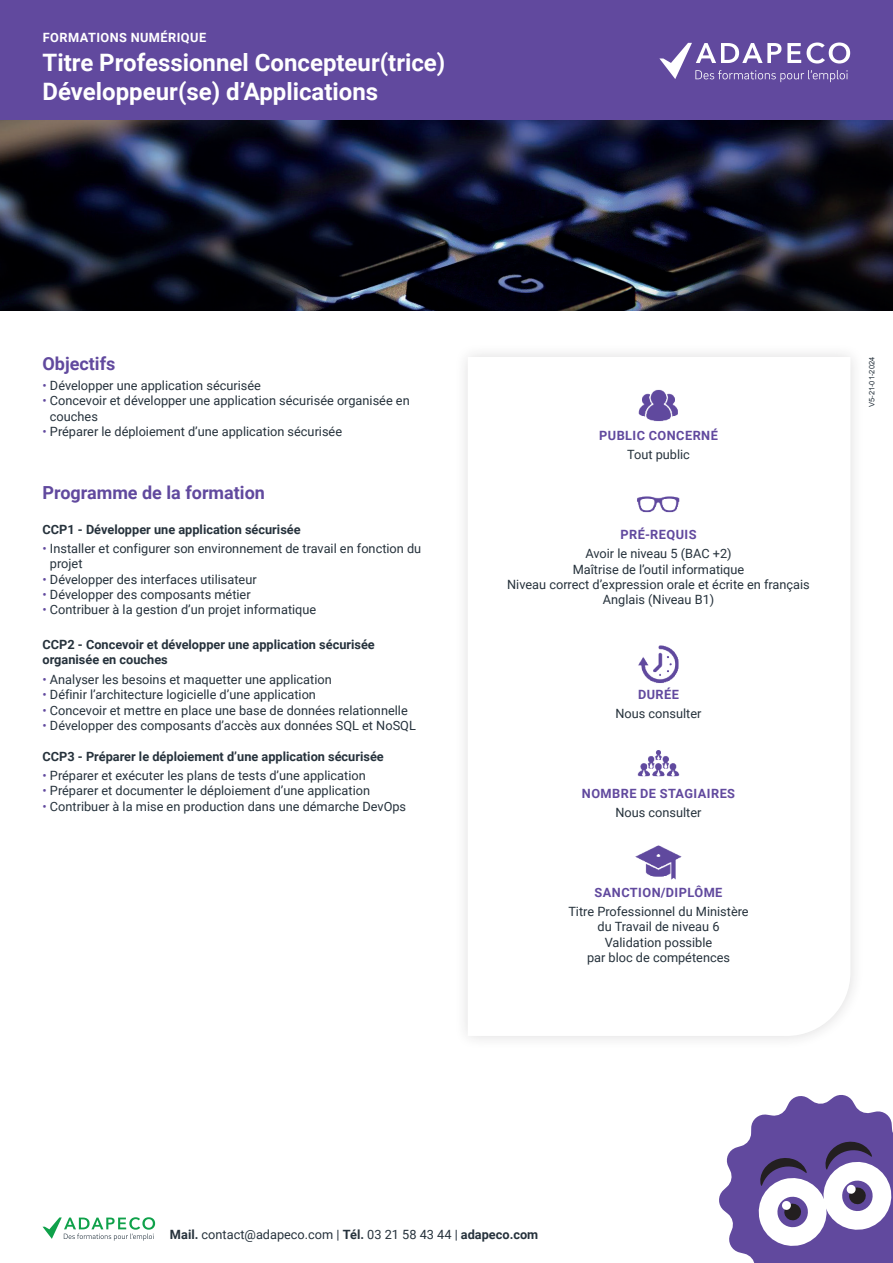
<style>
.page{position:relative;width:893px;height:1263px;background:#fff}
.page>*{position:absolute;margin:0;border:0;box-sizing:border-box;transform-origin:0 0}
.t1{font:700 24px/28.8px "Roboto";color:#fff}
.t2{font:700 18px "Roboto";color:#61499e}
.t3{font:12.75px/15.3px "Roboto";color:#26323c;text-align:center}
.t4{font:700 12.75px/15.3px "Roboto";color:#26323c}
.t5{font:700 12.75px "Roboto";letter-spacing:.035em;color:#61499e}
.t6{font:700 12.75px "Roboto";letter-spacing:.035em;color:#fff}
.t7{font:7.5px "Arial";color:#26323c}
.s1{color:#61499e}
.s2{font-weight:700}
</style>
<div class="page">
<img style="left:0;top:119px;width:893px;height:191px">
<div style="left:0;top:0;width:893px;height:119px;background:#61499e"></div>
<img style="left:638px;top:390px;width:40px;height:31px">
<img style="left:637px;top:496px;width:43px;height:17px">
<img style="left:638px;top:645px;width:41px;height:38px">
<img style="left:637px;top:750px;width:43px;height:27px">
<img style="left:635px;top:845px;width:47px;height:35px">
<svg style="left:43px;top:1217px;width:112px;height:24px"></svg>
<svg style="left:719px;top:1095px;width:174px;height:168px"></svg>
<svg style="left:659px;top:43px;width:191px;height:39px"></svg>
<p class="t6" style="left:43px;top:32px;width:165px">FORMATIONS NUMÉRIQUE</p>
<h1 class="t1" style="left:43px;top:50px;width:404px">Titre Professionnel Concepteur(trice)<br>Développeur(se) d’Applications</h1>
<h2 class="t2" style="left:43px;top:356px;width:74px">Objectifs</h2>
<p class="t3" style="left:43px;top:379px;width:220px"><span class="s1">•</span> Développer une application sécurisée</p>
<p class="t3" style="left:50px;top:394px;width:361px;text-align:left;text-indent:-7px"><span class="s1">•</span> Concevoir et développer une application sécurisée organisée en couches</p>
<p class="t3" style="left:43px;top:425px;width:301px"><span class="s1">•</span> Préparer le déploiement d’une application sécurisée</p>
<h2 class="t2" style="left:43px;top:484px;width:224px">Programme de la formation</h2>
<p class="t4" style="left:43px;top:522px;width:260px">CCP1 - Développer une application sécurisée</p>
<p class="t3" style="left:50px;top:542px;width:373px;text-align:left;text-indent:-7px"><span class="s1">•</span> Installer et configurer son environnement de travail en fonction du projet</p>
<p class="t3" style="left:43px;top:572px;width:216px"><span class="s1">•</span> Développer des interfaces utilisateur</p>
<p class="t3" style="left:43px;top:588px;width:210px"><span class="s1">•</span> Développer des composants métier</p>
<p class="t3" style="left:43px;top:603px;width:275px"><span class="s1">•</span> Contribuer à la gestion d’un projet informatique</p>
<p class="t4" style="left:43px;top:638px;width:334px">CCP2 - Concevoir et développer une application sécurisée organisée en couches</p>
<p class="t3" style="left:43px;top:673px;width:291px"><span class="s1">•</span> Analyser les besoins et maquetter une application</p>
<p class="t3" style="left:43px;top:688px;width:275px"><span class="s1">•</span> Définir l’architecture logicielle d’une application</p>
<p class="t3" style="left:43px;top:703px;width:367px"><span class="s1">•</span> Concevoir et mettre en place une base de données relationnelle</p>
<p class="t3" style="left:43px;top:719px;width:375px"><span class="s1">•</span> Développer des composants d’accès aux données SQL et NoSQL</p>
<p class="t4" style="left:43px;top:749px;width:343px">CCP3 - Préparer le déploiement d’une application sécurisée</p>
<p class="t3" style="left:43px;top:769px;width:325px"><span class="s1">•</span> Préparer et exécuter les plans de tests d’une application</p>
<p class="t3" style="left:43px;top:784px;width:329px"><span class="s1">•</span> Préparer et documenter le déploiement d’une application</p>
<p class="t3" style="left:43px;top:799px;width:365px"><span class="s1">•</span> Contribuer à la mise en production dans une démarche DevOps</p>
<p class="t5" style="left:599px;top:430px;width:120px">PUBLIC CONCERNÉ</p>
<p class="t3" style="left:627px;top:448px;width:64px">Tout public</p>
<p class="t5" style="left:620px;top:529px;width:78px">PRÉ-REQUIS</p>
<p class="t3" style="left:507px;top:547px;width:304px">Avoir le niveau 5 (BAC +2)<br>Maîtrise de l’outil informatique<br>Niveau correct d’expression orale et écrite en français Anglais (Niveau B1)</p>
<p class="t5" style="left:638px;top:689px;width:42px">DURÉE</p>
<p class="t3" style="left:615px;top:707px;width:88px">Nous consulter</p>
<p class="t5" style="left:582px;top:788px;width:155px">NOMBRE DE STAGIAIRES</p>
<p class="t3" style="left:615px;top:806px;width:88px">Nous consulter</p>
<p class="t5" style="left:595px;top:886px;width:129px">SANCTION/DIPLÔME</p>
<p class="t3" style="left:568px;top:905px;width:182px">Titre Professionnel du Ministère du Travail de niveau 6<br>Validation possible<br>par bloc de compétences</p>
<p class="t7" style="left:867px;top:407px;width:52px;rotate:-90deg">V5-21-01-2024</p>
<p class="t3" style="left:170px;top:1228px;width:370px"><span class="s2">Mail.</span> contact@adapeco.com | <span class="s2">Tél.</span> 03 21 58 43 44 | <span class="s2">adapeco.com</span></p>
</div>
